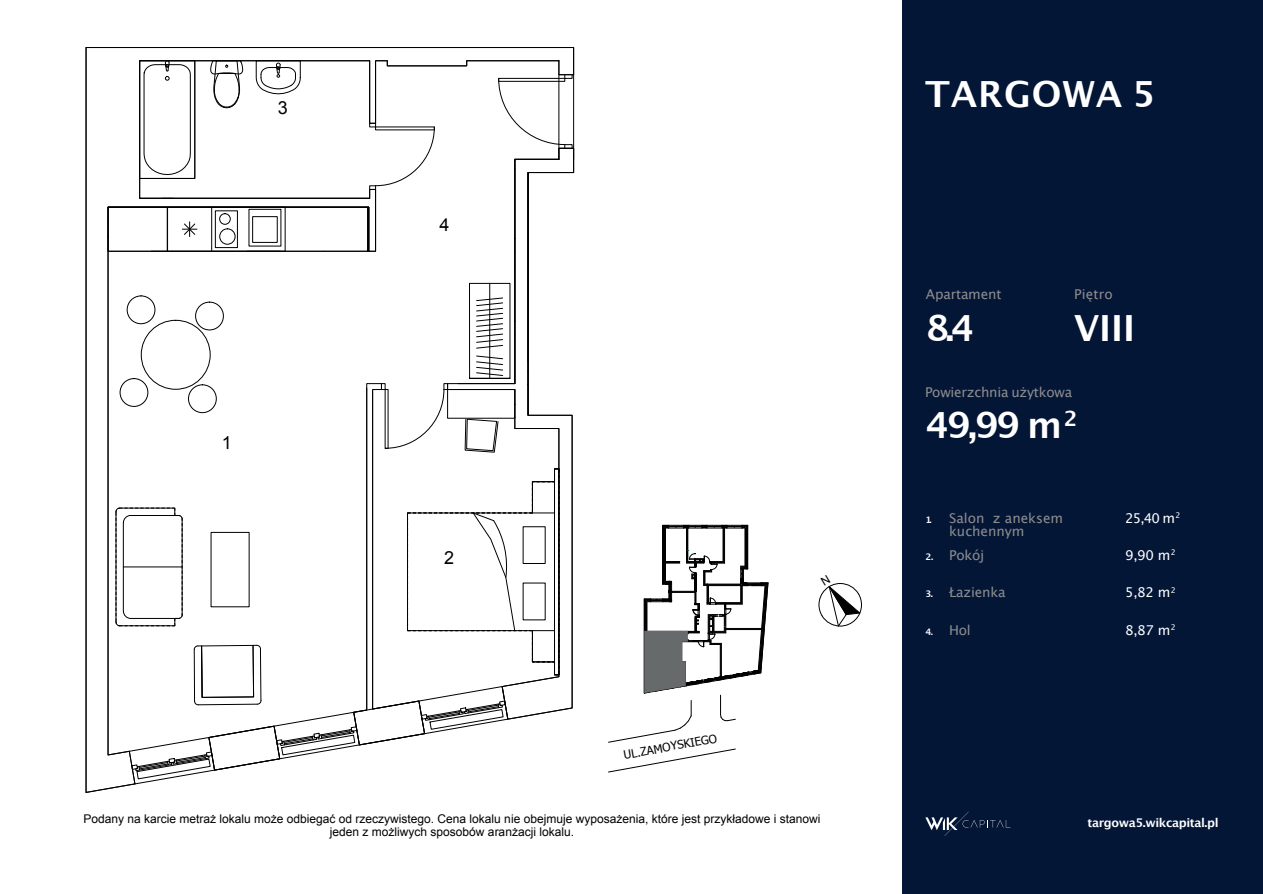
<style>
.page{position:relative;width:1263px;height:894px;background:#fff}
.page>*{position:absolute;margin:0;border:0;box-sizing:border-box;transform-origin:0 0}
.t1{font:700 36px "Lucida Grande";letter-spacing:.025em;color:#fff}
.t2{font:18px "Arial";color:#000001}
.t3{font:13.5px/13.5px "Lucida Grande";letter-spacing:-.01em;color:#8c8d8f}
.t4{font:13.5px "Lucida Grande";letter-spacing:-.025em;color:#fff}
.t5{font:12px/12.5px "Arial";color:#000001;text-align:center}
.t6{font:700 12px "Lucida Grande";letter-spacing:-.03em;color:#fff}
.t7{font:11.7px "Tahoma";color:#000001}
.t8{font:700 9px "Lucida Grande";color:#fff}
</style>
<div class="page">
<div style="left:903px;top:0;width:360px;height:892px;background:#041636"></div>
<svg style="left:925px;top:811px;width:85px;height:24px"></svg>
<svg style="left:86px;top:47px;width:488px;height:745px"></svg>
<svg style="left:608px;top:748px;width:128px;height:24px"></svg>
<svg style="left:608px;top:525px;width:161px;height:217px"></svg>
<svg style="left:818px;top:583px;width:44px;height:43px"></svg>
<h2 class="t2" style="left:278px;top:96px;width:12px">3</h2>
<h2 class="t2" style="left:222px;top:431px;width:12px">1</h2>
<h2 class="t2" style="left:440px;top:212px;width:12px">4</h2>
<h2 class="t2" style="left:444px;top:545px;width:12px">2</h2>
<p class="t7" style="left:622px;top:746px;width:96px;rotate:-10deg">UL.ZAMOYSKIEGO</p>
<p class="t5" style="left:83px;top:812px;width:738px">Podany na karcie metraż lokalu może odbiegać od rzeczywistego. Cena lokalu nie obejmuje wyposażenia, które jest przykładowe i stanowi jeden z możliwych sposobów aranżacji lokalu.</p>
<h1 class="t1" style="left:925px;top:65px;width:232px">TARGOWA 5</h1>
<p class="t3" style="left:926px;top:288px;width:77px">Apartament</p>
<h1 class="t1" style="left:926px;top:299px;width:50px">8.4</h1>
<p class="t3" style="left:1074px;top:287px;width:40px">Piętro</p>
<h1 class="t1" style="left:1074px;top:298px;width:62px">VIII</h1>
<p class="t3" style="left:925px;top:385px;width:149px">Powierzchnia użytkowa</p>
<h1 class="t1" style="left:925px;top:396px;width:154px">49,99 m <sup>2</sup></h1>
<p class="t8" style="left:925px;top:512px;width:8px">1.</p>
<p class="t8" style="left:925px;top:549px;width:9px">2.</p>
<p class="t8" style="left:925px;top:586px;width:9px">3.</p>
<p class="t8" style="left:925px;top:623px;width:9px">4.</p>
<p class="t3" style="left:949px;top:511px;width:116px">Salon z aneksem kuchennym</p>
<p class="t3" style="left:949px;top:548px;width:37px">Pokój</p>
<p class="t3" style="left:949px;top:585px;width:58px">Łazienka</p>
<p class="t3" style="left:949px;top:622px;width:23px">Hol</p>
<p class="t4" style="left:1125px;top:509px;width:57px">25,40 m <sup>2</sup></p>
<p class="t4" style="left:1125px;top:547px;width:52px">9,90 m <sup>2</sup></p>
<p class="t4" style="left:1125px;top:584px;width:52px">5,82 m <sup>2</sup></p>
<p class="t4" style="left:1125px;top:621px;width:52px">8,87 m <sup>2</sup></p>
<p class="t6" style="left:1088px;top:812px;width:133px">targowa5.wikcapital.pl</p>
</div>
